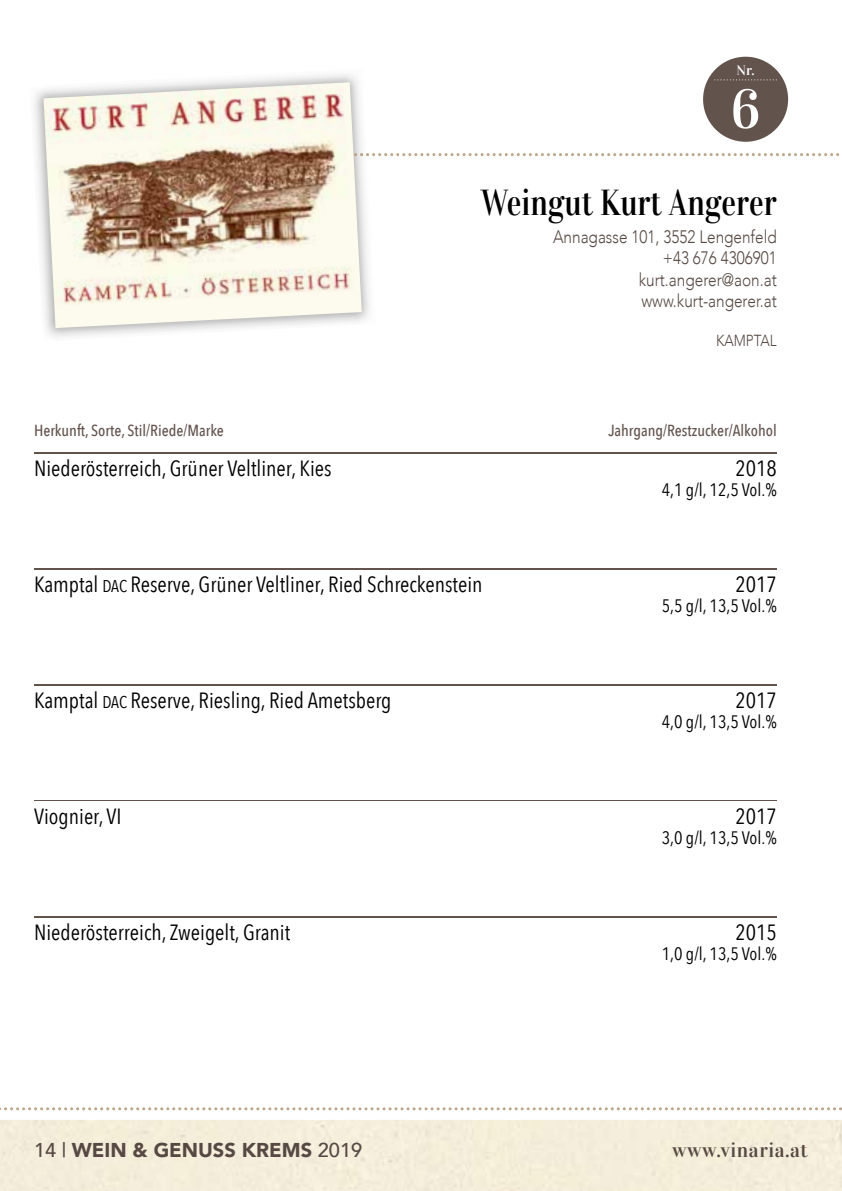
<style>
.page{position:relative;width:842px;height:1191px;background:#fff}
.page>*{position:absolute;margin:0;border:0;box-sizing:border-box;transform-origin:0 0}
.t1{font:54.6px "Vidaloka";color:#fff}
.t2{font:36px "Vidaloka";color:#000;scale:.85 1}
.t3{font:22px "Avenir Next Condensed";color:#000}
.t4{font:900 20px "Avenir";color:#564842}
.t5{font:20px "Vidaloka";letter-spacing:.03em;color:#564842}
.t6{font:18px "Avenir Next Condensed";color:#000}
.t7{font:300 18px/21.6px "Avenir";color:#564842;text-align:right;scale:.85 1}
.t8{font:500 16px "Avenir Next Condensed";color:#63534d}
.t9{font:300 16px "Avenir";color:#564842;scale:.85 1}
.t10{font:14px "Vidaloka";color:#fff}
.s1{font-size:17px}
.s2{font-weight:500}
</style>
<div class="page">
<svg style="left:0;top:1107px;width:842px;height:3px"></svg>
<div style="left:703px;top:57px;width:85px;height:85px;background:#63534d;border-radius:50%"></div>
<svg style="left:714px;top:79px;width:63px;height:1px"></svg>
<svg style="left:362px;top:153px;width:478px;height:3px"></svg>
<img style="left:43px;top:82px;width:319px;height:246px">
<hr style="left:34px;top:452px;width:743px;height:1px;background:#63534d">
<hr style="left:34px;top:568px;width:743px;height:1px;background:#63534d">
<hr style="left:34px;top:684px;width:743px;height:1px;background:#63534d">
<hr style="left:34px;top:800px;width:743px;height:1px;background:#63534d">
<hr style="left:34px;top:916px;width:743px;height:1px;background:#63534d">
<p class="t10" style="left:736px;top:61px;width:20px">Nr.</p>
<h1 class="t1" style="left:731px;top:76px;width:31px">6</h1>
<h2 class="t2" style="left:481px;top:181px;width:349px">Weingut Kurt Angerer</h2>
<p class="t7" style="left:553px;top:226px;width:265px">Annagasse 101, 3552 Lengenfeld +43 676 4306901 kurt.angerer@aon.at www.kurt-angerer.at</p>
<p class="t9" style="left:716px;top:331px;width:73px">KAMPTAL</p>
<p class="t8" style="left:34px;top:420px;width:191px">Herkunft, Sorte, Stil/Riede/Marke</p>
<p class="t8" style="left:608px;top:420px;width:170px">Jahrgang/Restzucker/Alkohol</p>
<p class="t3" style="left:34px;top:455px;width:299px">Niederösterreich, Grüner Veltliner, Kies</p>
<p class="t3" style="left:735px;top:455px;width:43px">2018</p>
<p class="t6" style="left:662px;top:478px;width:116px">4,1 g/l, 12,5 Vol.%</p>
<p class="t3" style="left:34px;top:571px;width:450px">Kamptal <span class="s1">DAC</span> Reserve, Grüner Veltliner, Ried Schreckenstein</p>
<p class="t3" style="left:735px;top:571px;width:43px">2017</p>
<p class="t6" style="left:662px;top:594px;width:116px">5,5 g/l, 13,5 Vol.%</p>
<p class="t3" style="left:34px;top:687px;width:359px">Kamptal <span class="s1">DAC</span> Reserve, Riesling, Ried Ametsberg</p>
<p class="t3" style="left:735px;top:687px;width:43px">2017</p>
<p class="t6" style="left:662px;top:710px;width:116px">4,0 g/l, 13,5 Vol.%</p>
<p class="t3" style="left:34px;top:803px;width:89px">Viognier, VI</p>
<p class="t3" style="left:735px;top:803px;width:43px">2017</p>
<p class="t6" style="left:662px;top:826px;width:116px">3,0 g/l, 13,5 Vol.%</p>
<p class="t3" style="left:34px;top:919px;width:258px">Niederösterreich, Zweigelt, Granit</p>
<p class="t3" style="left:735px;top:919px;width:43px">2015</p>
<p class="t6" style="left:662px;top:942px;width:116px">1,0 g/l, 13,5 Vol.%</p>
<p class="t4" style="left:34px;top:1132px;width:330px"><span class="s2">14 |</span> WEIN &amp; GENUSS KREMS <span class="s2">2019</span></p>
<p class="t5" style="left:672px;top:1138px;width:137px">www.vinaria.at</p>
</div>
